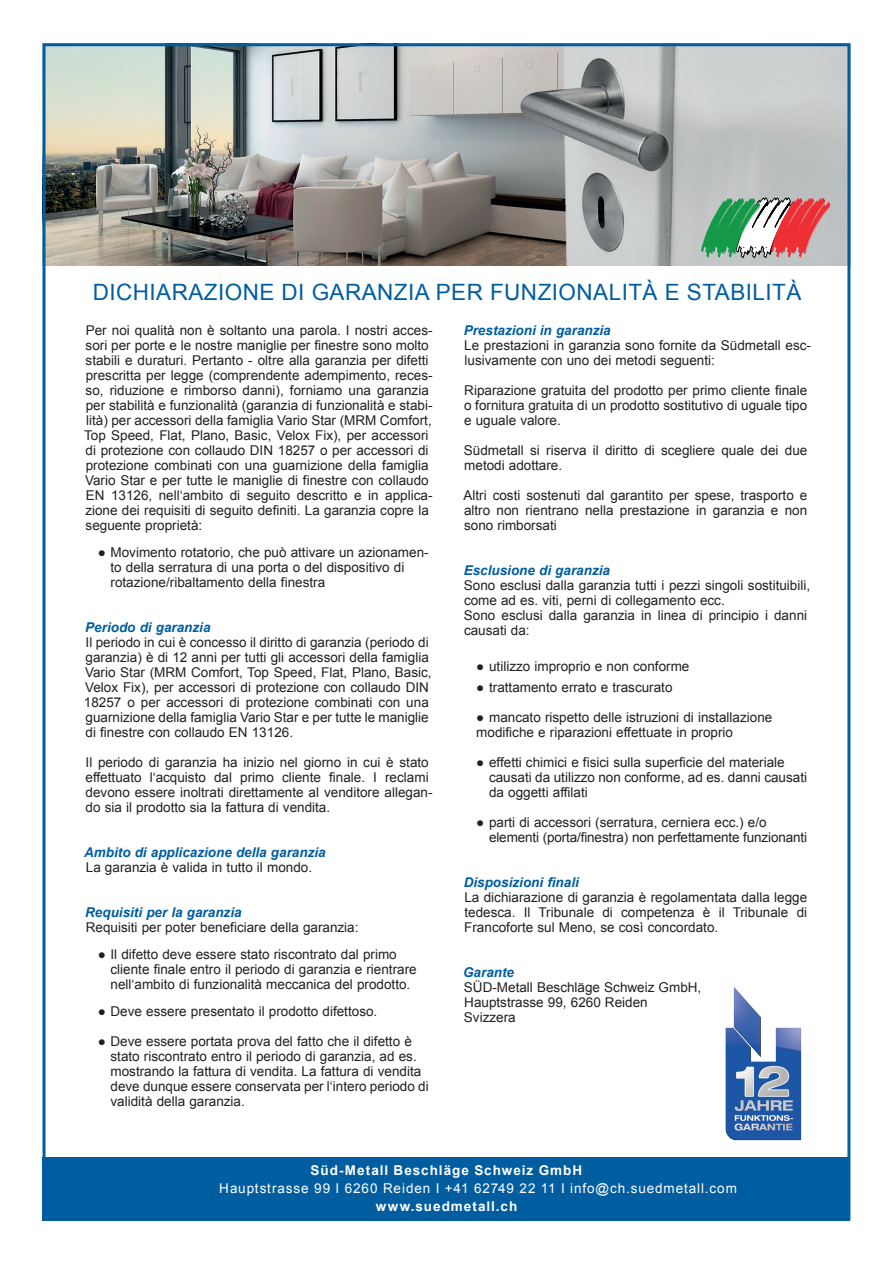
<style>
.page{position:relative;width:893px;height:1263px;background:#fff}
.page>*{position:absolute;margin:0;border:0;box-sizing:border-box;transform-origin:0 0}
.t1{font:22.5px "Arial";letter-spacing:.02em;color:#005da0}
.t2{font:13.5px/15px "Arial";color:#231f20}
.t3{font:italic 700 13.5px "Arial";color:#005da0}
.t4{font:13.5px "Arial";letter-spacing:.065em;color:#fff}
.t5{font:700 13.5px "Arial";letter-spacing:.075em;color:#fff}
</style>
<div class="page">
<img style="left:47px;top:47px;width:799px;height:219px">
<div style="left:43px;top:1157px;width:807px;height:63px;background:#005da0"></div>
<img style="left:725px;top:987px;width:77px;height:154px">
<svg style="left:701px;top:198px;width:129px;height:60px"></svg>
<h1 class="t1" style="left:93px;top:277px;width:710px">DICHIARAZIONE DI GARANZIA PER FUNZIONALITÀ E STABILITÀ</h1>
<p class="t2" style="left:84px;top:323px;width:350px">Per noi qualità non è soltanto una parola. I nostri acces&shy;sori per porte e le nostre maniglie per finestre sono molto stabili e duraturi. Pertanto - oltre alla garanzia per difetti prescritta per legge (comprendente adempimento, reces&shy;so, riduzione e rimborso danni), forniamo una garanzia per stabilità e funzionalità (garanzia di funzionalità e stabi&shy;lità) per accessori della famiglia Vario Star (MRM Comfort, Top Speed, Flat, Plano, Basic, Velox Fix), per accessori di protezione con collaudo DIN 18257 o per accessori di protezione combinati con una guarnizione della famiglia Vario Star e per tutte le maniglie di finestre con collaudo EN 13126, nell‘ambito di seguito descritto e in applica&shy;zione dei requisiti di seguito definiti. La garanzia copre la seguente proprietà:</p>
<p class="t2" style="left:111px;top:545px;width:320px;text-indent:-13px">● Movimento rotatorio, che può attivare un azionamen&shy;to della serratura di una porta o del dispositivo di rotazione/ribaltamento della finestra</p>
<p class="t3" style="left:85px;top:618px;width:127px">Periodo di garanzia</p>
<p class="t2" style="left:84px;top:635px;width:349px">Il periodo in cui è concesso il diritto di garanzia (periodo di garanzia) è di 12 anni per tutti gli accessori della famiglia Vario Star (MRM Comfort, Top Speed, Flat, Plano, Basic, Velox Fix), per accessori di protezione con collaudo DIN 18257 o per accessori di protezione combinati con una guarnizione della famiglia Vario Star e per tutte le maniglie di finestre con collaudo EN 13126.</p>
<p class="t2" style="left:86px;top:755px;width:348px">Il periodo di garanzia ha inizio nel giorno in cui è stato effettuato l‘acquisto dal primo cliente finale. I reclami devono essere inoltrati direttamente al venditore allegan&shy;do sia il prodotto sia la fattura di vendita.</p>
<p class="t3" style="left:84px;top:843px;width:243px">Ambito di applicazione della garanzia</p>
<p class="t2" style="left:86px;top:860px;width:228px">La garanzia è valida in tutto il mondo.</p>
<p class="t3" style="left:85px;top:903px;width:158px">Requisiti per la garanzia</p>
<p class="t2" style="left:86px;top:920px;width:274px">Requisiti per poter beneficiare della garanzia:</p>
<p class="t2" style="left:111px;top:947px;width:308px;text-indent:-13px">● Il difetto deve essere stato riscontrato dal primo cliente finale entro il periodo di garanzia e rientrare nell‘ambito di funzionalità meccanica del prodotto.</p>
<p class="t2" style="left:98px;top:1004px;width:281px">● Deve essere presentato il prodotto difettoso.</p>
<p class="t2" style="left:111px;top:1034px;width:320px;text-indent:-13px">● Deve essere portata prova del fatto che il difetto è stato riscontrato entro il periodo di garanzia, ad es. mostrando la fattura di vendita. La fattura di vendita deve dunque essere conservata per l‘intero periodo di validità della garanzia.</p>
<p class="t3" style="left:464px;top:321px;width:149px">Prestazioni in garanzia</p>
<p class="t2" style="left:464px;top:338px;width:348px">Le prestazioni in garanzia sono fornite da Südmetall esc&shy;lusivamente con uno dei metodi seguenti:</p>
<p class="t2" style="left:464px;top:383px;width:345px;text-align:justify">Riparazione gratuita del prodotto per primo cliente finale o fornitura gratuita di un prodotto sostitutivo di uguale tipo e uguale valore.</p>
<p class="t2" style="left:464px;top:443px;width:345px">Südmetall si riserva il diritto di scegliere quale dei due metodi adottare.</p>
<p class="t2" style="left:463px;top:488px;width:345px;text-align:justify">Altri costi sostenuti dal garantito per spese, trasporto e altro non rientrano nella prestazione in garanzia e non sono rimborsati</p>
<p class="t3" style="left:464px;top:561px;width:148px">Esclusione di garanzia</p>
<p class="t2" style="left:464px;top:578px;width:348px">Sono esclusi dalla garanzia tutti i pezzi singoli sostituibili, come ad es. viti, perni di collegamento ecc.<br>Sono esclusi dalla garanzia in linea di principio i danni causati da:</p>
<p class="t2" style="left:476px;top:659px;width:215px">● utilizzo improprio e non conforme</p>
<p class="t2" style="left:476px;top:680px;width:198px">● trattamento errato e trascurato</p>
<p class="t2" style="left:476px;top:710px;width:298px">● mancato rispetto delle istruzioni di installazione modifiche e riparazioni effettuate in proprio</p>
<p class="t2" style="left:489px;top:755px;width:320px;text-indent:-13px">● effetti chimici e fisici sulla superficie del materiale causati da utilizzo non conforme, ad es. danni causati da oggetti affilati</p>
<p class="t2" style="left:489px;top:815px;width:320px;text-indent:-13px">● parti di accessori (serratura, cerniera ecc.) e/o elementi (porta/finestra) non perfettamente funzionanti</p>
<p class="t3" style="left:464px;top:873px;width:117px">Disposizioni finali</p>
<p class="t2" style="left:464px;top:890px;width:345px;text-align:justify">La dichiarazione di garanzia è regolamentata dalla legge tedesca. Il Tribunale di competenza è il Tribunale di Francoforte sul Meno, se così concordato.</p>
<p class="t3" style="left:463px;top:963px;width:53px">Garante</p>
<p class="t2" style="left:464px;top:980px;width:239px">SÜD-Metall Beschläge Schweiz GmbH,<br>Hauptstrasse 99, 6260 Reiden<br>Svizzera</p>
<p class="t5" style="left:311px;top:1161px;width:273px">Süd-Metall Beschläge Schweiz GmbH</p>
<p class="t4" style="left:219px;top:1179px;width:519px">Hauptstrasse 99 I 6260 Reiden I +41 62749 22 11 I info@ch.suedmetall.com</p>
<p class="t5" style="left:376px;top:1197px;width:143px">www.suedmetall.ch</p>
</div>
